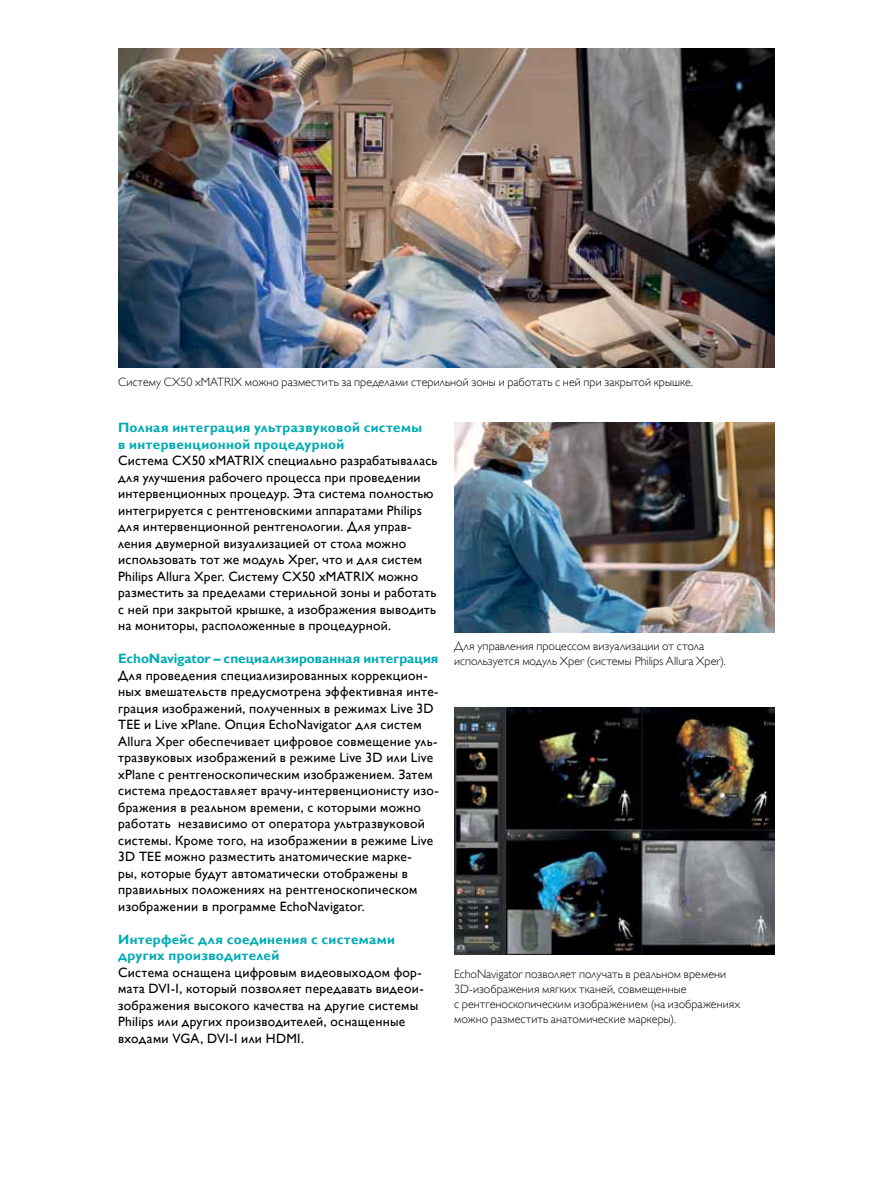
<style>
.page{position:relative;width:893px;height:1187px;background:#fff}
.page>*{position:absolute;margin:0;border:0;box-sizing:border-box;transform-origin:0 0}
.t1{font:13.5px/16.5px "Gill Sans Alt One WGL";letter-spacing:.02em;color:#000}
.t2{font:700 13.5px/16.5px "Gill Sans Alt One WGL";letter-spacing:.02em;color:#00abb5}
.t3{font:700 13.5px "Gill Sans Alt One WGL";color:#00abb5}
.t4{font:12px/15px "Gill Sans Alt One WGL Light";letter-spacing:.005em;color:#000}
</style>
<div class="page">
<img style="left:118px;top:49px;width:657px;height:318px">
<img style="left:454px;top:707px;width:321px;height:247px">
<img style="left:454px;top:423px;width:321px;height:209px">
<p class="t4" style="left:118px;top:375px;width:576px">Систему СХ50 xMATRIX можно разместить за пределами стерильной зоны и работать с ней при закрытой крышке.</p>
<p class="t2" style="left:118px;top:419px;width:305px">Полная интеграция ультразвуковой системы в интервенционной процедурной</p>
<p class="t1" style="left:118px;top:452px;width:321px">Система CX50 xMATRIX специально разрабатывалась для улучшения рабочего процесса при проведении интервенционных процедур. Эта система полностью интегрируется с рентгеновскими аппаратами Philips для интервенционной рентгенологии. Для управ&shy;ления двумерной визуализацией от стола можно использовать тот же модуль Xper, что и для систем Philips Allura Xper. Систему СХ50 xMATRIX можно разместить за пределами стерильной зоны и работать с ней при закрытой крышке, а изображения выводить на мониторы, расположенные в процедурной.</p>
<p class="t3" style="left:118px;top:649px;width:322px">EchoNavigator – специализированная интеграция</p>
<p class="t1" style="left:118px;top:666px;width:322px">Для проведения специализированных коррекцион&shy;ных вмешательств предусмотрена эффективная инте&shy;грация изображений, полученных в режимах Live 3D TEE и Live xPlane. Опция EchoNavigator для систем Allura Xper обеспечивает цифровое совмещение уль&shy;тразвуковых изображений в режиме Live 3D или Live xPlane с рентгеноскопическим изображением. Затем система предоставляет врачу-интервенционисту изо&shy;бражения в реальном времени, с которыми можно работать независимо от оператора ультразвуковой системы. Кроме того, на изображении в режиме Live 3D TEE можно разместить анатомические марке-<br>ры, которые будут автоматически отображены в правильных положениях на рентгеноскопическом изображении в программе EchoNavigator.</p>
<p class="t2" style="left:118px;top:930px;width:278px">Интерфейс для соединения с системами других производителей</p>
<p class="t1" style="left:118px;top:963px;width:307px">Система оснащена цифровым видеовыходом фор&shy;мата DVI-I, который позволяет передавать видеои&shy;зображения высокого качества на другие системы Philips или других производителей, оснащенные входами VGA, DVI-I или HDMI.</p>
<p class="t4" style="left:454px;top:638px;width:273px">Для управления процессом визуализации от стола используется модуль Xper (системы Philips Allura Xper).</p>
<p class="t4" style="left:454px;top:966px;width:287px">EchoNavigator позволяет получать в реальном времени 3D-изображения мягких тканей, совмещенные<br>с рентгеноскопическим изображением (на изображениях можно разместить анатомические маркеры).</p>
</div>
